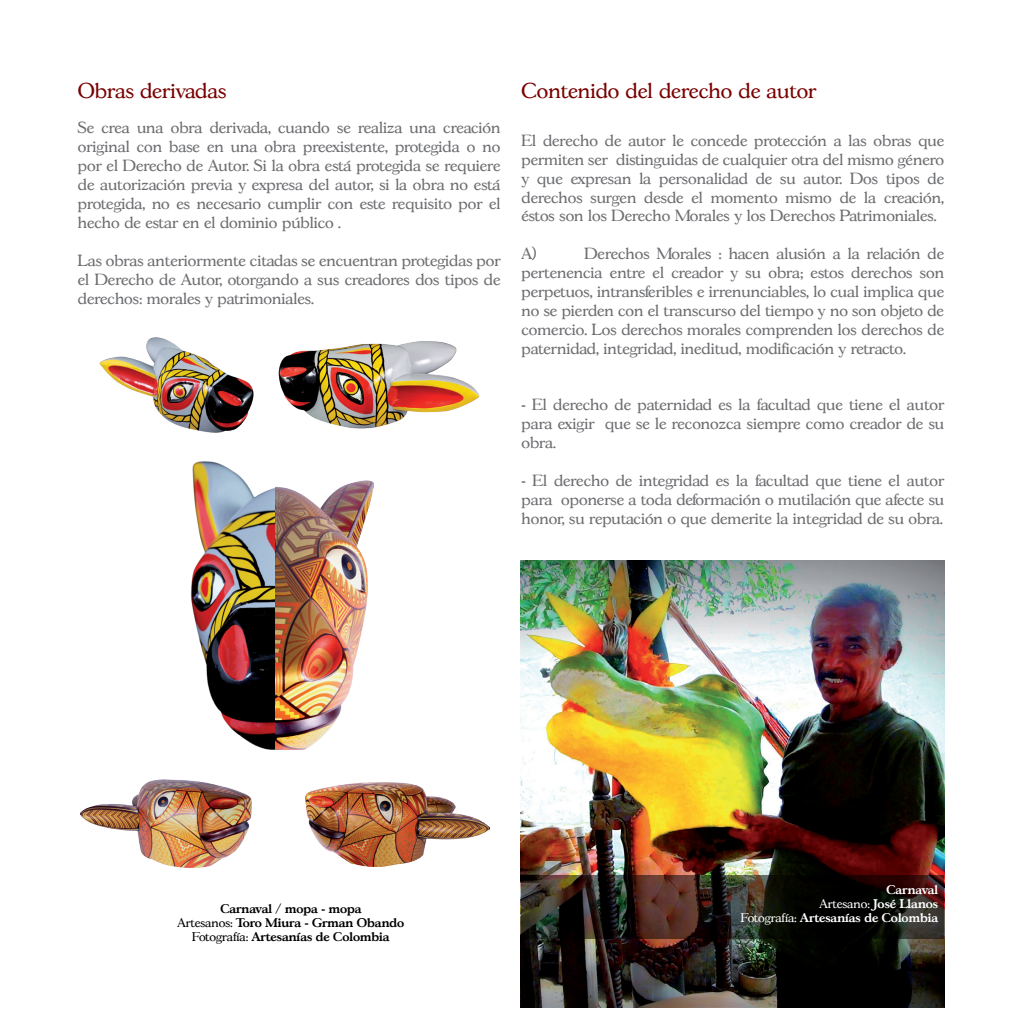
<style>
.page{position:relative;width:1022px;height:1022px;background:#fff}
.page>*{position:absolute;margin:0;border:0;box-sizing:border-box;transform-origin:0 0}
.t1{font:21px "Gascogne Serial";color:#790100}
.t2{font:15.75px/18.9px "Gascogne Serial";color:#6c6d70;text-align:justify}
.t3{font:700 12.25px/14px "Gascogne Serial";color:#000;text-align:center}
.t4{font:700 12.25px/14px "Gascogne Serial";color:#fff;text-align:right}
.s1{font-weight:400}
</style>
<div class="page">
<img style="left:99px;top:337px;width:155px;height:96px">
<img style="left:278px;top:341px;width:202px;height:88px">
<img style="left:191px;top:461px;width:84px;height:289px">
<img style="left:80px;top:780px;width:171px;height:88px">
<img style="left:275px;top:480px;width:99px;height:270px">
<img style="left:305px;top:783px;width:184px;height:84px">
<img style="left:521px;top:560px;width:423px;height:447px">
<img style="left:521px;top:875px;width:423px;height:63px">
<h1 class="t1" style="left:78px;top:73px;width:150px">Obras derivadas</h1>
<p class="t2" style="left:78px;top:117px;width:424px">Se crea una obra derivada, cuando se realiza una creación original con base en una obra preexistente, protegida o no por el Derecho de Autor. Si la obra está protegida se requiere de autorización previa y expresa del autor, si la obra no está protegida, no es necesario cumplir con este requisito por el hecho de estar en el dominio público .</p>
<p class="t2" style="left:78px;top:249px;width:424px">Las obras anteriormente citadas se encuentran protegidas por el Derecho de Autor, otorgando a sus creadores dos tipos de derechos: morales y patrimoniales.</p>
<h1 class="t1" style="left:521px;top:73px;width:296px">Contenido del derecho de autor</h1>
<p class="t2" style="left:521px;top:129px;width:424px">El derecho de autor le concede protección a las obras que permiten ser distinguidas de cualquier otra del mismo género y que expresan la personalidad de su autor. Dos tipos de derechos surgen desde el momento mismo de la creación, éstos son los Derecho Morales y los Derechos Patrimoniales.</p>
<p class="t2" style="left:521px;top:242px;width:17px">A)</p>
<p class="t2" style="left:521px;top:242px;width:424px;text-indent:63px">Derechos Morales : hacen alusión a la relación de pertenencia entre el creador y su obra; estos derechos son perpetuos, intransferibles e irrenunciables, lo cual implica que no se pierden con el transcurso del tiempo y no son objeto de comercio. Los derechos morales comprenden los derechos de paternidad, integridad, ineditud, modificación y retracto.</p>
<p class="t2" style="left:521px;top:394px;width:424px">- El derecho de paternidad es la facultad que tiene el autor para exigir que se le reconozca siempre como creador de su obra.</p>
<p class="t2" style="left:521px;top:469px;width:424px">- El derecho de integridad es la facultad que tiene el autor para oponerse a toda deformación o mutilación que afecte su honor, su reputación o que demerite la integridad de su obra.</p>
<p class="t3" style="left:178px;top:900px;width:228px">Carnaval / mopa - mopa<br><span class="s1">Artesanos:</span> Toro Miura - Grman Obando<br><span class="s1">Fotografía:</span> Artesanías de Colombia</p>
<p class="t4" style="left:741px;top:881px;width:199px">Carnaval<br><span class="s1">Artesano:</span> José Llanos<br><span class="s1">Fotografía:</span> Artesanías de Colombia</p>
</div>
